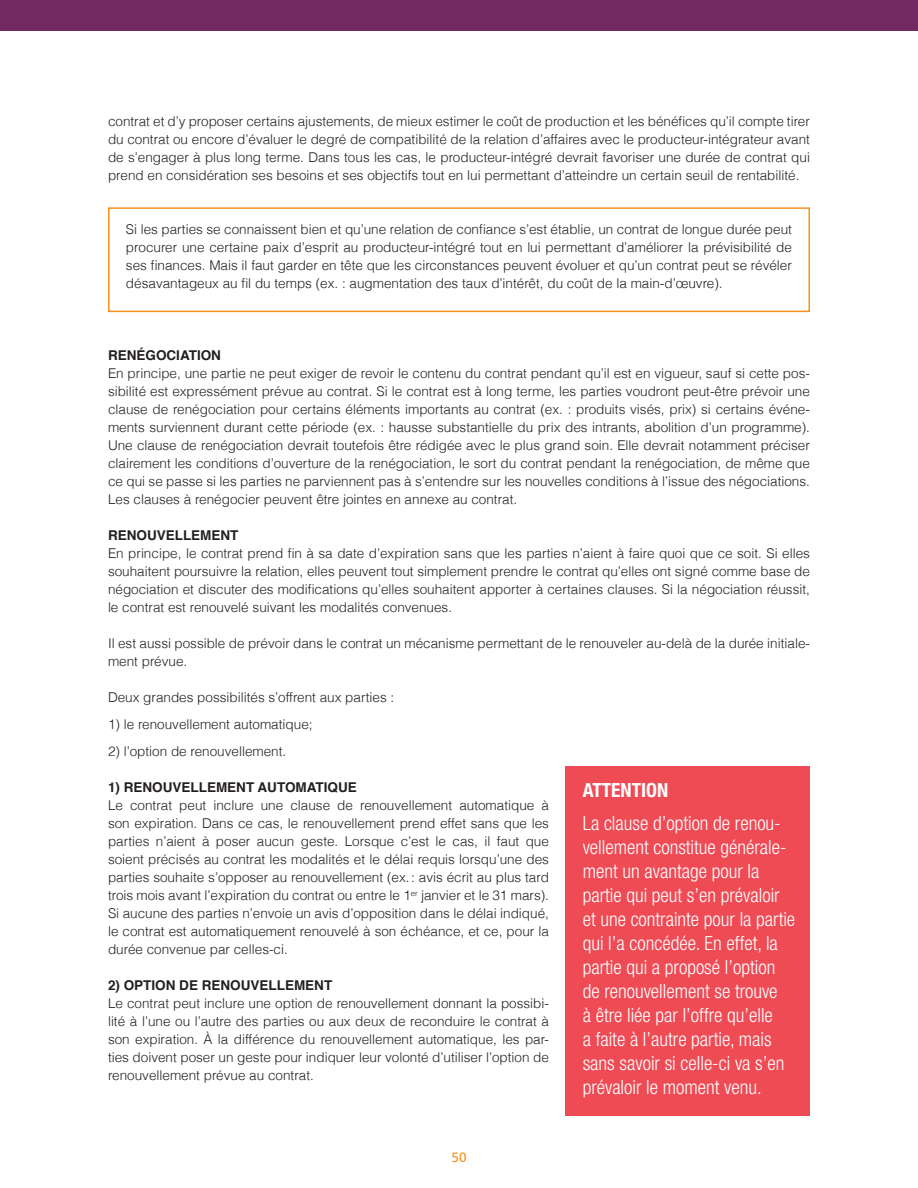
<style>
.page{position:relative;width:918px;height:1188px;background:#fff}
.page>*{position:absolute;margin:0;border:0;box-sizing:border-box;transform-origin:0 0}
.t1{font:300 condensed 19.5px/24px "Helvetica Neue";color:#fff}
.t2{font:700 condensed 19.5px "Helvetica Neue";color:#fff}
.t3{font:300 13.5px/18px "Helvetica";color:#231f20;text-align:justify}
.t4{font:700 13.5px "Helvetica";color:#231f20}
.t5{font:13.5px "Frutiger";color:#f6911e}
</style>
<div class="page">
<div style="left:0;top:0;width:918px;height:30px;background:#722861"></div>
<div style="left:108px;top:207px;width:702px;height:105px;border:2px solid #f6911e"></div>
<div style="left:565px;top:766px;width:245px;height:350px;background:#ef4b55"></div>
<p class="t3" style="left:108px;top:112px;width:704px">contrat et d’y proposer certains ajustements, de mieux estimer le coût de production et les bénéfices qu’il compte tirer du contrat ou encore d’évaluer le degré de compatibilité de la relation d’affaires avec le producteur-intégrateur avant de s’engager à plus long terme. Dans tous les cas, le producteur-intégré devrait favoriser une durée de contrat qui prend en considération ses besoins et ses objectifs tout en lui permettant d’atteindre un certain seuil de rentabilité.</p>
<p class="t3" style="left:126px;top:220px;width:668px">Si les parties se connaissent bien et qu’une relation de confiance s’est établie, un contrat de longue durée peut procurer une certaine paix d’esprit au producteur-intégré tout en lui permettant d’améliorer la prévisibilité de ses finances. Mais il faut garder en tête que les circonstances peuvent évoluer et qu’un contrat peut se révéler désavantageux au fil du temps (ex. : augmentation des taux d’intérêt, du coût de la main-d’œuvre).</p>
<p class="t4" style="left:108px;top:345px;width:115px">RENÉGOCIATION</p>
<p class="t3" style="left:108px;top:364px;width:704px">En principe, une partie ne peut exiger de revoir le contenu du contrat pendant qu’il est en vigueur, sauf si cette pos&shy;sibilité est expressément prévue au contrat. Si le contrat est à long terme, les parties voudront peut-être prévoir une clause de renégociation pour certains éléments importants au contrat (ex. : produits visés, prix) si certains événe&shy;ments surviennent durant cette période (ex. : hausse substantielle du prix des intrants, abolition d’un programme).<br>Une clause de renégociation devrait toutefois être rédigée avec le plus grand soin. Elle devrait notamment préciser clairement les conditions d’ouverture de la renégociation, le sort du contrat pendant la renégociation, de même que ce qui se passe si les parties ne parviennent pas à s’entendre sur les nouvelles conditions à l’issue des négociations.<br>Les clauses à renégocier peuvent être jointes en annexe au contrat.</p>
<p class="t4" style="left:108px;top:525px;width:132px">RENOUVELLEMENT</p>
<p class="t3" style="left:108px;top:544px;width:704px">En principe, le contrat prend fin à sa date d’expiration sans que les parties n’aient à faire quoi que ce soit. Si elles souhaitent poursuivre la relation, elles peuvent tout simplement prendre le contrat qu’elles ont signé comme base de négociation et discuter des modifications qu’elles souhaitent apporter à certaines clauses. Si la négociation réussit, le contrat est renouvelé suivant les modalités convenues.</p>
<p class="t3" style="left:108px;top:634px;width:704px">Il est aussi possible de prévoir dans le contrat un mécanisme permettant de le renouveler au-delà de la durée initiale&shy;ment prévue.</p>
<p class="t3" style="left:108px;top:688px;width:288px">Deux grandes possibilités s’offrent aux parties :</p>
<p class="t3" style="left:108px;top:715px;width:206px">1) le renouvellement automatique;</p>
<p class="t3" style="left:108px;top:742px;width:180px">2) l’option de renouvellement.</p>
<p class="t4" style="left:108px;top:777px;width:250px">1) RENOUVELLEMENT AUTOMATIQUE</p>
<p class="t3" style="left:108px;top:796px;width:443px">Le contrat peut inclure une clause de renouvellement automatique à son expiration. Dans ce cas, le renouvellement prend effet sans que les parties n’aient à poser aucun geste. Lorsque c’est le cas, il faut que soient précisés au contrat les modalités et le délai requis lorsqu’une des parties souhaite s’opposer au renouvellement (ex.: avis écrit au plus tard trois mois avant l’expiration du contrat ou entre le 1<sup>er</sup> janvier et le 31 mars).<br>Si aucune des parties n’envoie un avis d’opposition dans le délai indiqué, le contrat est automatiquement renouvelé à son échéance, et ce, pour la durée convenue par celles-ci.</p>
<p class="t4" style="left:108px;top:975px;width:226px">2) OPTION DE RENOUVELLEMENT</p>
<p class="t3" style="left:108px;top:994px;width:443px">Le contrat peut inclure une option de renouvellement donnant la possibi&shy;lité à l’une ou l’autre des parties ou aux deux de reconduire le contrat à son expiration. À la différence du renouvellement automatique, les par&shy;ties doivent poser un geste pour indiquer leur volonté d’utiliser l’option de renouvellement prévue au contrat.</p>
<h1 class="t2" style="left:583px;top:778px;width:87px">ATTENTION</h1>
<p class="t1" style="left:583px;top:811px;width:214px">La clause d’option de renou&shy;vellement constitue générale&shy;ment un avantage pour la partie qui peut s’en prévaloir et une contrainte pour la partie qui l’a concédée. En effet, la partie qui a proposé l’option de renouvellement se trouve<br>à être liée par l’offre qu’elle<br>a faite à l’autre partie, mais sans savoir si celle-ci va s’en prévaloir le moment venu.</p>
<p class="t5" style="left:451px;top:1149px;width:17px">50</p>
</div>
